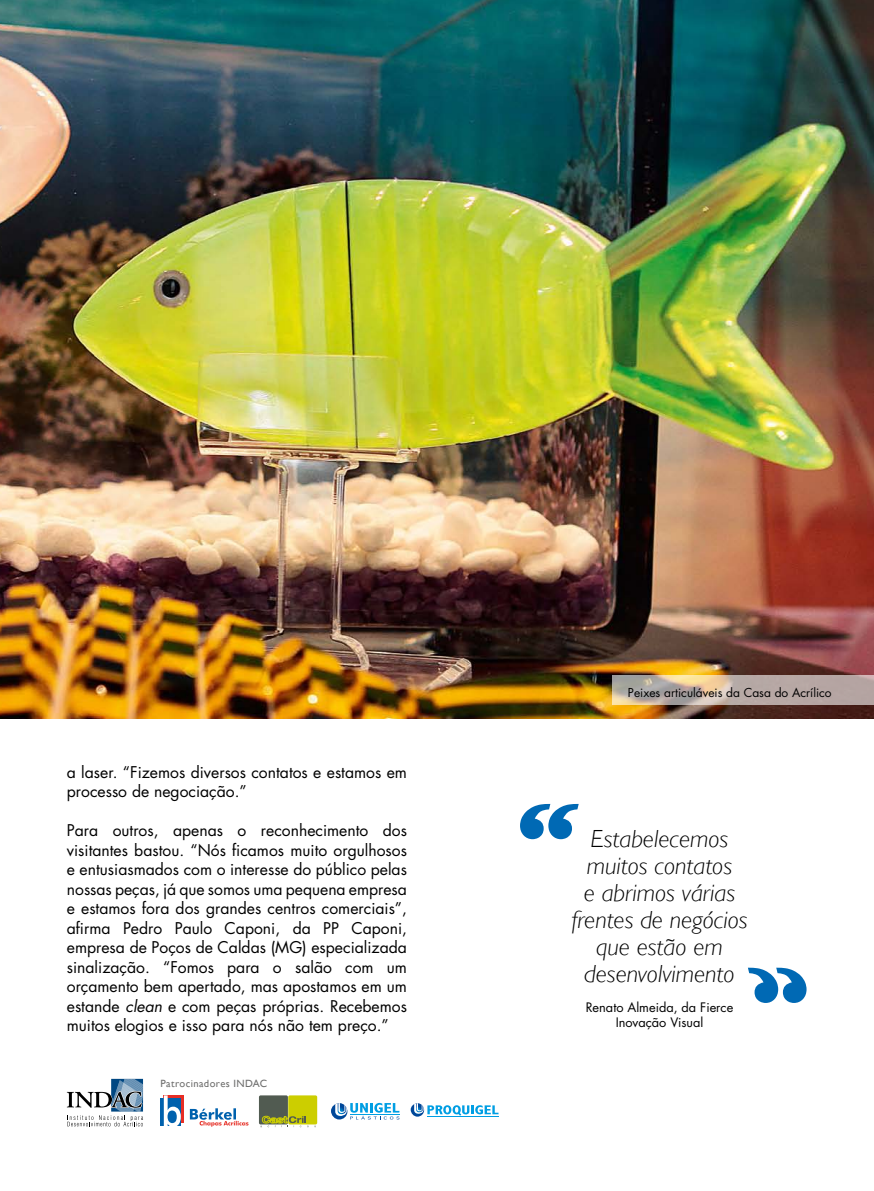
<style>
.page{position:relative;width:874px;height:1191px;background:#fff}
.page>*{position:absolute;margin:0;border:0;box-sizing:border-box;transform-origin:0 0}
.t1{font:italic 700 102.75px "Gill Sans";color:#0069b4}
.t2{font:italic 300 24.75px/27px "Gill Sans";color:#000;text-align:center}
.t3{font:15.75px/19.5px "Futura";color:#000}
.t4{font:12.75px/15px "Futura";color:#000;text-align:center}
.t5{font:12px "Futura";color:#000}
.t6{font:10.5px "Gill Sans";letter-spacing:.04em;color:#6f6f6e}
.s1{font-style:italic}
</style>
<div class="page">
<img style="left:0;top:0;width:874px;height:719px">
<svg style="left:67px;top:1078px;width:76px;height:48px"></svg>
<svg style="left:411px;top:1103px;width:87px;height:13px"></svg>
<svg style="left:331px;top:1103px;width:16px;height:16px"></svg>
<svg style="left:335px;top:1103px;width:64px;height:16px"></svg>
<div style="left:259px;top:1095px;width:29px;height:29px;background:#515b51;border-radius:2px"></div>
<div style="left:288px;top:1095px;width:29px;height:29px;background:#ccce00;border-radius:2px"></div>
<svg style="left:260px;top:1116px;width:56px;height:11px"></svg>
<div style="left:163px;top:1095px;width:20px;height:28px;background:#e62e25"></div>
<svg style="left:190px;top:1108px;width:58px;height:18px"></svg>
<svg style="left:161px;top:1098px;width:3px;height:27px"></svg>
<svg style="left:164px;top:1095px;width:17px;height:31px"></svg>
<svg style="left:611px;top:675px;width:263px;height:30px;fill:#b6a7a3"></svg>
<p class="t5" style="left:628px;top:684px;width:205px">Peixes articuláveis da Casa do Acrílico</p>
<p class="t3" style="left:67px;top:762px;width:342px">a laser. “Fizemos diversos contatos e estamos em processo de negociação.”</p>
<p class="t3" style="left:67px;top:821px;width:342px;text-align:justify">Para outros, apenas o reconhecimento dos visitantes bastou. “Nós ficamos muito orgulhosos e entusiasmados com o interesse do público pelas nossas peças, já que somos uma pequena empresa e estamos fora dos grandes centros comerciais”, afirma Pedro Paulo Caponi, da PP Caponi, empresa de Poços de Caldas (MG) especializada sinalização. “Fomos para o salão com um orçamento bem apertado, mas apostamos em um estande <span class="s1">clean</span> e com peças próprias. Recebemos muitos elogios e isso para nós não tem preço.”</p>
<h2 class="t2" style="left:571px;top:825px;width:178px">Estabelecemos muitos contatos<br>e abrimos várias frentes de negócios que estão em desenvolvimento</h2>
<h1 class="t1" style="left:516px;top:779px;width:60px">“</h1>
<p class="t4" style="left:586px;top:999px;width:149px">Renato Almeida, da Fierce<br>Inovação Visual</p>
<p class="t6" style="left:161px;top:1077px;width:108px">Patrocinadores Indac</p>
</div>
